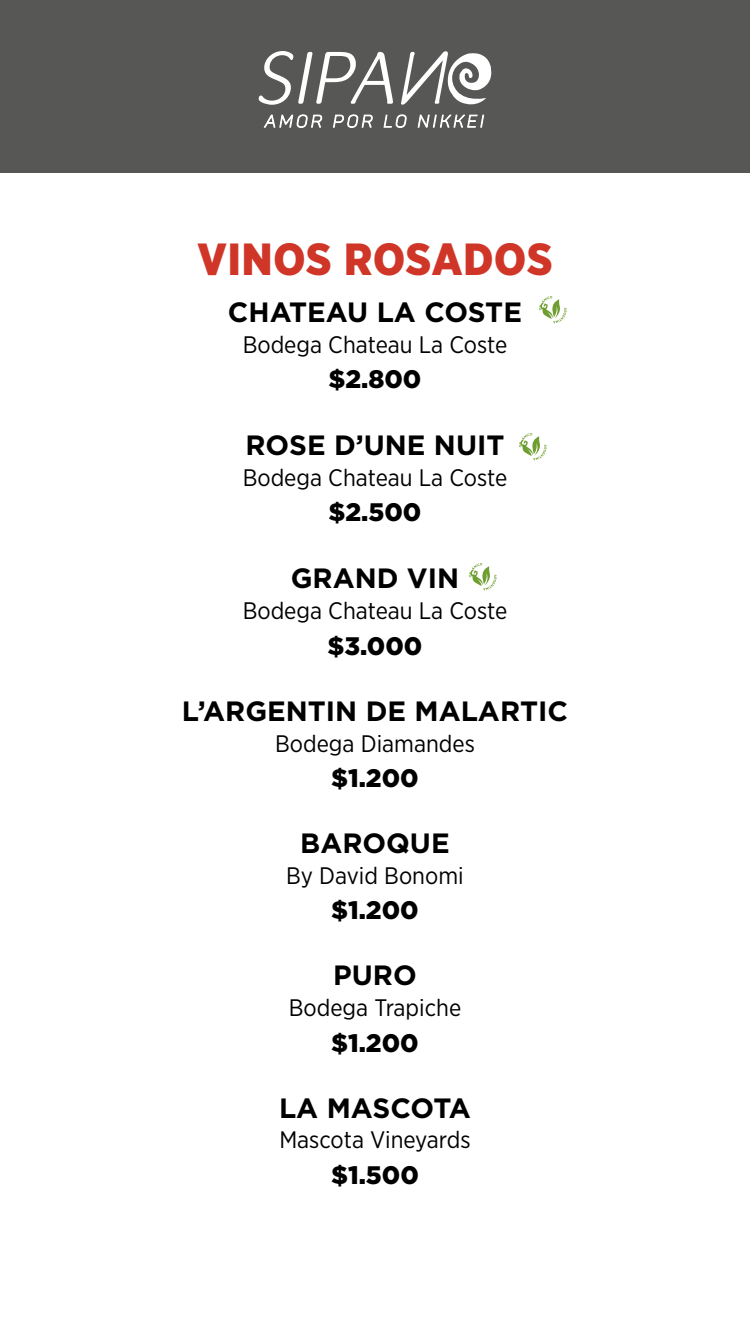
<style>
.page{position:relative;width:750px;height:1334px;background:#fff}
.page>*{position:absolute;margin:0;border:0;box-sizing:border-box;transform-origin:0 0}
.t1{font:900 45px "Gotham Narrow";letter-spacing:.02em;color:#cf3628}
.t2{font:700 27.9px "Gotham";color:#000}
.t3{font:900 25.3px "Gotham";color:#000}
.t4{font:23.9px "Gotham Narrow";color:#000}
</style>
<div class="page">
<div style="left:0;top:0;width:750px;height:172px;background:#575756"></div>
<svg style="left:258px;top:51px;width:234px;height:77px"></svg>
<svg style="left:539px;top:296px;width:28px;height:27px"></svg>
<svg style="left:519px;top:433px;width:28px;height:27px"></svg>
<svg style="left:469px;top:563px;width:28px;height:27px"></svg>
<h1 class="t1" style="left:197px;top:229px;width:357px">VINOS ROSADOS</h1>
<p class="t2" style="left:228px;top:293px;width:296px">CHATEAU LA COSTE</p>
<p class="t4" style="left:243px;top:330px;width:266px">Bodega Chateau La Coste</p>
<p class="t3" style="left:329px;top:362px;width:94px">$2.800</p>
<p class="t2" style="left:246px;top:427px;width:261px">ROSE D’UNE NU IT</p>
<p class="t4" style="left:243px;top:463px;width:266px">Bodega Chateau La Coste</p>
<p class="t3" style="left:329px;top:495px;width:94px">$2.500</p>
<p class="t2" style="left:291px;top:560px;width:170px">GRAND VIN</p>
<p class="t4" style="left:243px;top:596px;width:266px">Bodega Chateau La Coste</p>
<p class="t3" style="left:328px;top:628px;width:96px">$3.000</p>
<p class="t2" style="left:182px;top:692px;width:255px">L’ARGENTIN DE MALA</p>
<p class="t2" style="left:500px;top:692px;width:67px">RTIC</p>
<p class="t4" style="left:275px;top:728px;width:201px">Bodega Diamandes</p>
<p class="t3" style="left:331px;top:761px;width:89px">$1.200</p>
<p class="t2" style="left:300px;top:825px;width:151px">BAROQUE</p>
<p class="t4" style="left:286px;top:861px;width:179px">By David Bonomi</p>
<p class="t3" style="left:331px;top:893px;width:89px">$1.200</p>
<p class="t2" style="left:333px;top:957px;width:85px">PU RO</p>
<p class="t4" style="left:289px;top:993px;width:174px">Bodega Trapiche</p>
<p class="t3" style="left:331px;top:1025px;width:89px">$1.200</p>
<p class="t2" style="left:279px;top:1089px;width:192px">LA MASCOTA</p>
<p class="t4" style="left:279px;top:1125px;width:193px">Mascota Vineyards</p>
<p class="t3" style="left:331px;top:1157px;width:89px">$1.500</p>
</div>
